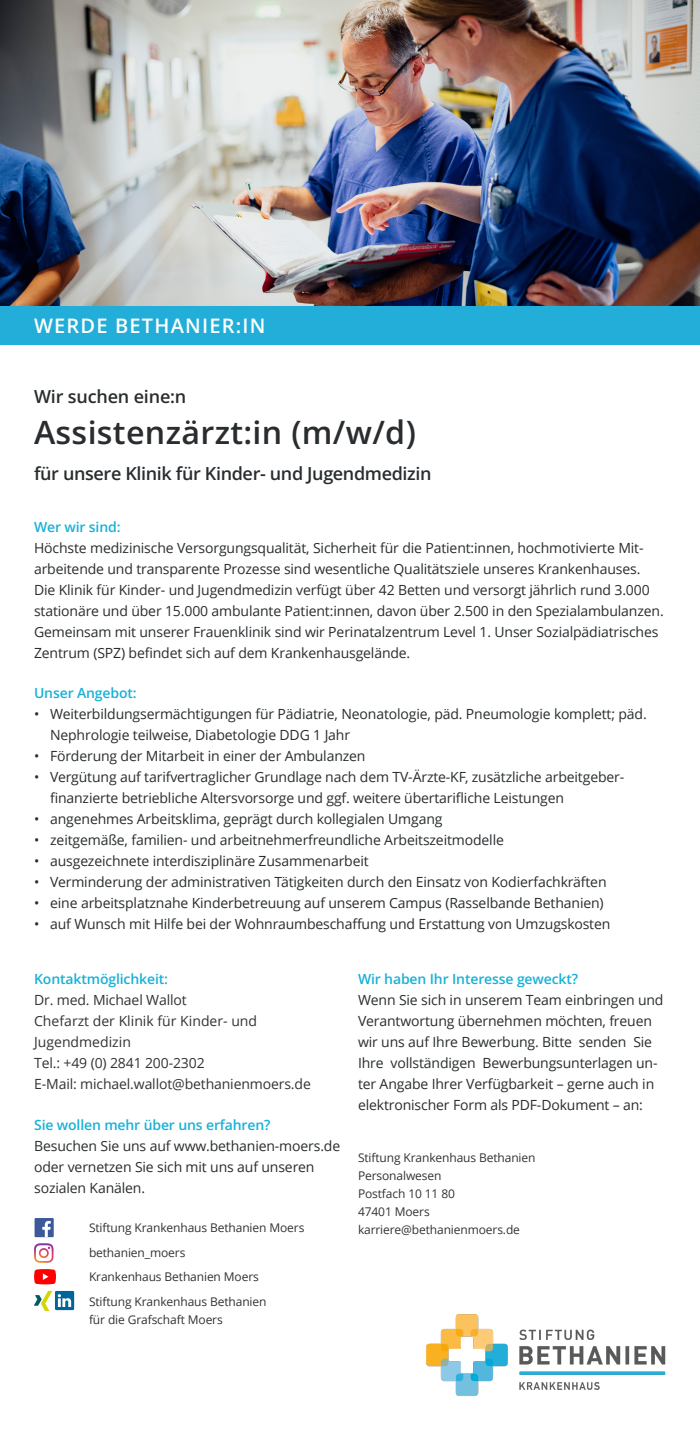
<style>
.page{position:relative;width:700px;height:1440px;background:#fff}
.page>*{position:absolute;margin:0;border:0;box-sizing:border-box;transform-origin:0 0}
.Headline__80pt{font:600 32.16px "Open Sans";letter-spacing:.01em;color:#292d2f}
.Headline__Versalien__blauer_Balken{font:600 20px "Open Sans";letter-spacing:.06em;color:#fff}
.Headline__80pt-2{font:600 18px "Open Sans";letter-spacing:-.02em;color:#292d2f}
.Fliesstext{font:14px/21px "Open Sans";letter-spacing:-.01em;color:#292d2f}
.Aufzählung{font:14px/21px "Open Sans";letter-spacing:-.01em;color:#333}
.Aufzählung-2{font:14px "Open Sans";letter-spacing:-.01em;color:#292d2f}
.Subhead{font:600 14px "Open Sans";letter-spacing:-.01em;color:#18b1d8}
.Adresse{font:12px/18px "Open Sans";letter-spacing:-.01em;color:#333}
</style>
<div class="page">
<img style="left:426px;top:1314px;width:239px;height:82px">
<div style="left:0;top:306px;width:699px;height:39px;background:#22aed8"></div>
<img style="left:0;top:0;width:699px;height:306px">
<svg style="left:34px;top:1243px;width:19px;height:20px"></svg>
<svg style="left:34px;top:1291px;width:18px;height:19px"></svg>
<div style="left:35px;top:1218px;width:19px;height:19px;background:#3c5a99"></div>
<svg style="left:42px;top:1221px;width:9px;height:16px"></svg>
<svg style="left:34px;top:1269px;width:22px;height:15px"></svg>
<div style="left:55px;top:1291px;width:19px;height:19px;background:#069"></div>
<svg style="left:58px;top:1294px;width:13px;height:13px"></svg>
<p class="Headline__Versalien__blauer_Balken" style="left:34px;top:312px;width:233px">WERDE BETHANIER:IN</p>
<p class="Headline__80pt-2" style="left:34px;top:384px;width:154px">Wir suchen eine:n</p>
<p class="Headline__80pt" style="left:34px;top:410px;width:383px">Assistenzärzt:in (m/w/d)</p>
<p class="Headline__80pt-2" style="left:34px;top:462px;width:399px">für unsere Klinik für Kinder- und Jugendmedizin</p>
<p class="Subhead" style="left:34px;top:518px;width:88px">Wer wir sind:</p>
<p class="Fliesstext" style="left:34px;top:537px;width:630px">Höchste medizinische Versorgungsqualität, Sicherheit für die Patient:innen, hochmotivierte Mit&shy;arbeitende und transparente Prozesse sind wesentliche Qualitätsziele unseres Krankenhauses.<br>Die Klinik für Kinder- und Jugendmedizin verfügt über 42 Betten und versorgt jährlich rund 3.000 stationäre und über 15.000 ambulante Patient:innen, davon über 2.500 in den Spezialambulanzen.<br>Gemeinsam mit unserer Frauenklinik sind wir Perinatalzentrum Level 1. Unser Sozialpädiatrisches Zentrum (SPZ) befindet sich auf dem Krankenhausgelände.</p>
<p class="Subhead" style="left:34px;top:684px;width:104px">Unser Angebot:</p>
<p class="Fliesstext" style="left:34px;top:704px;width:614px">• Weiterbildungsermächtigungen für Pädiatrie, Neonatologie, päd. Pneumologie komplett; päd.</p>
<p class="Aufzählung-2" style="left:50px;top:726px;width:301px">Nephrologie teilweise, Diabetologie DDG 1 Jahr</p>
<p class="Fliesstext" style="left:34px;top:746px;width:333px">• Förderung der Mitarbeit in einer der Ambulanzen</p>
<p class="Fliesstext" style="left:34px;top:767px;width:591px">• Vergütung auf tarifvertraglicher Grundlage nach dem TV-Ärzte-KF, zusätzliche arbeitgeber-</p>
<p class="Aufzählung-2" style="left:50px;top:789px;width:515px">finanzierte betriebliche Altersvorsorge und ggf. weitere übertarifliche Leistungen</p>
<p class="Fliesstext" style="left:34px;top:809px;width:410px">• angenehmes Arbeitsklima, geprägt durch kollegialen Umgang</p>
<p class="Fliesstext" style="left:34px;top:830px;width:471px">• zeitgemäße, familien- und arbeitnehmerfreundliche Arbeitszeitmodelle</p>
<p class="Fliesstext" style="left:34px;top:851px;width:336px">• ausgezeichnete interdisziplinäre Zusammenarbeit</p>
<p class="Fliesstext" style="left:34px;top:872px;width:573px">• Verminderung der administrativen Tätigkeiten durch den Einsatz von Kodierfachkräften</p>
<p class="Fliesstext" style="left:34px;top:893px;width:571px">• eine arbeitsplatznahe Kinderbetreuung auf unserem Campus (Rasselbande Bethanien)</p>
<p class="Fliesstext" style="left:34px;top:914px;width:577px">• auf Wunsch mit Hilfe bei der Wohnraumbeschaffung und Erstattung von Umzugskosten</p>
<p class="Subhead" style="left:34px;top:969px;width:135px">Kontaktmöglichkeit:</p>
<p class="Aufzählung" style="left:34px;top:989px;width:154px">Dr. med. Michael Wallot</p>
<p class="Aufzählung" style="left:34px;top:1010px;width:224px">Chefarzt der Klinik für Kinder- und<br>Jugendmedizin</p>
<p class="Aufzählung" style="left:34px;top:1052px;width:172px">Tel.: +49 (0) 2841 200-2302</p>
<p class="Aufzählung" style="left:34px;top:1073px;width:278px">E-Mail: michael.wallot@bethanienmoers.de</p>
<p class="Subhead" style="left:34px;top:1116px;width:238px">Sie wollen mehr über uns erfahren?</p>
<p class="Fliesstext" style="left:34px;top:1136px;width:307px">Besuchen Sie uns auf www.bethanien-moers.de oder vernetzen Sie sich mit uns auf unseren sozialen Kanälen.</p>
<p class="Adresse" style="left:89px;top:1219px;width:217px">Stiftung Krankenhaus Bethanien Moers</p>
<p class="Adresse" style="left:89px;top:1243px;width:98px">bethanien_moers</p>
<p class="Adresse" style="left:89px;top:1268px;width:171px">Krankenhaus Bethanien Moers</p>
<p class="Adresse" style="left:89px;top:1292px;width:179px">Stiftung Krankenhaus Bethanien für die Grafschaft Moers</p>
<p class="Subhead" style="left:358px;top:969px;width:222px">Wir haben Ihr Interesse geweckt?</p>
<p class="Fliesstext" style="left:358px;top:989px;width:307px">Wenn Sie sich in unserem Team einbringen und Verantwortung übernehmen möchten, freuen wir uns auf Ihre Bewerbung. Bitte senden Sie Ihre vollständigen Bewerbungsunterlagen un&shy;ter Angabe Ihrer Verfügbarkeit – gerne auch in elektronischer Form als PDF-Dokument – an:</p>
<p class="Adresse" style="left:358px;top:1149px;width:179px">Stiftung Krankenhaus Bethanien</p>
<p class="Adresse" style="left:358px;top:1167px;width:85px">Personalwesen</p>
<p class="Adresse" style="left:358px;top:1185px;width:98px">Postfach 10 11 80</p>
<p class="Adresse" style="left:358px;top:1203px;width:73px">47401 Moers</p>
<p class="Adresse" style="left:358px;top:1221px;width:163px">karriere@bethanienmoers.de</p>
</div>
